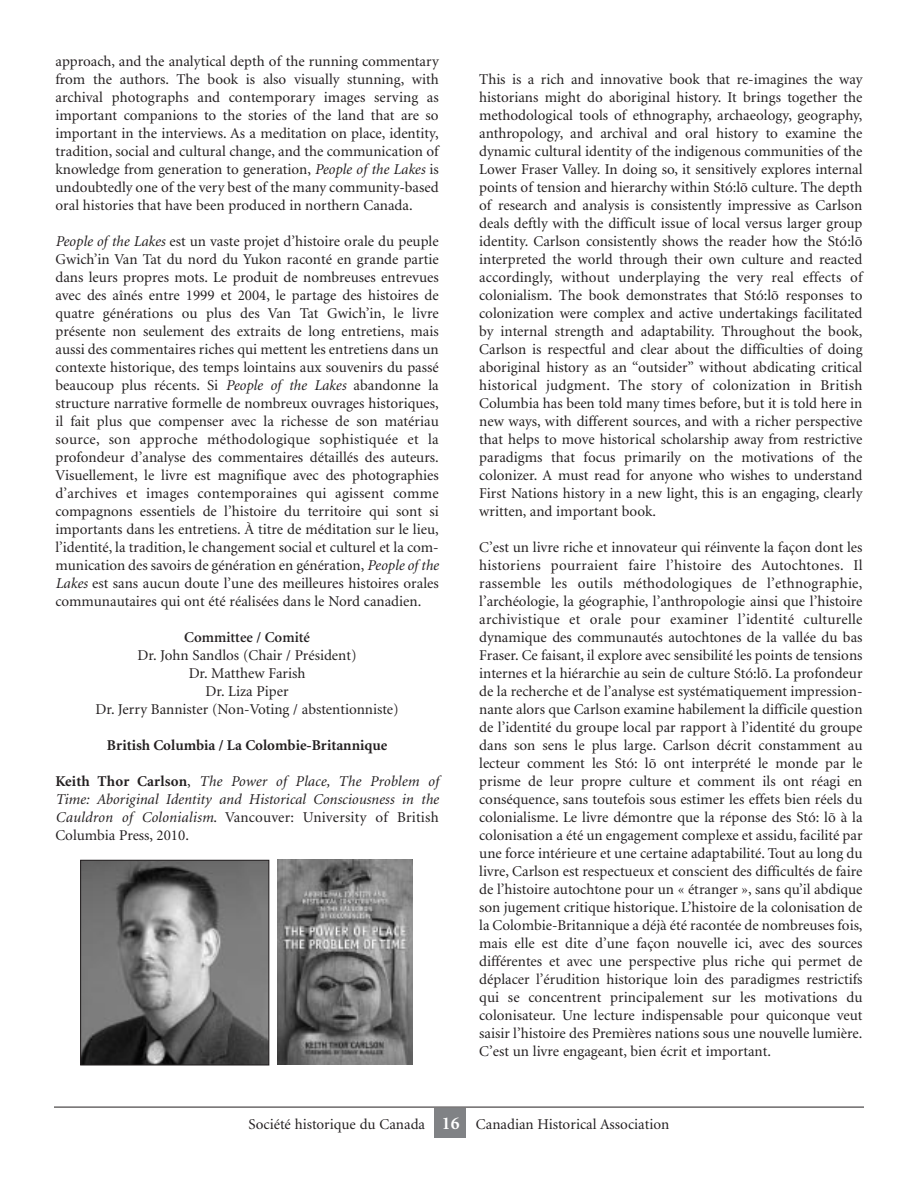
<style>
.page{position:relative;width:918px;height:1188px;background:#fff}
.page>*{position:absolute;margin:0;border:0;box-sizing:border-box;transform-origin:0 0}
.t1{font:15px/18px "Minion";color:#231f20;text-align:justify}
.t2{font:italic 15px/18px "Minion";color:#231f20;text-align:justify}
.t3{font:700 15px "Minion";color:#231f20}
.t4{font:600 15px "Minion";color:#231f20}
.s1{font-style:italic}
.s2{font-weight:700;font-style:normal}
.s3{font-style:normal}
.s4{font-weight:700;font-size:18px;color:#fff}
</style>
<div class="page">
<div style="left:434px;top:1108px;width:32px;height:29px;background:#808285"></div>
<hr style="left:54px;top:1107px;width:810px;height:1px;background:#231f20">
<img style="left:82px;top:862px;width:185px;height:201px">
<div style="left:80px;top:860px;width:189px;height:205px;border:1px solid #231f20"></div>
<img style="left:278px;top:859px;width:134px;height:205px">
<p class="t1" style="left:56px;top:54px;width:385px">approach, and the analytical depth of the running commentary from the authors. The book is also visually stunning, with archival photographs and contemporary images serving as important companions to the stories of the land that are so important in the interviews. As a meditation on place, identity, tradition, social and cultural change, and the communication of knowledge from generation to generation, <span class="s1">People of the Lakes</span> is undoubtedly one of the very best of the many community-based oral histories that have been produced in northern Canada.</p>
<p class="t1" style="left:55px;top:234px;width:385px"><span class="s1">People of the Lakes</span> est un vaste projet d’histoire orale du peuple Gwich’in Van Tat du nord du Yukon raconté en grande partie dans leurs propres mots. Le produit de nombreuses entrevues avec des aînés entre 1999 et 2004, le partage des histoires de quatre générations ou plus des Van Tat Gwich’in, le livre présente non seulement des extraits de long entretiens, mais aussi des commentaires riches qui mettent les entretiens dans un contexte historique, des temps lointains aux souvenirs du passé beaucoup plus récents. Si <span class="s1">People of the Lakes</span> abandonne la structure narrative formelle de nombreux ouvrages historiques, il fait plus que compenser avec la richesse de son matériau source, son approche méthodologique sophistiquée et la profondeur d’analyse des commentaires détaillés des auteurs.<br>Visuellement, le livre est magnifique avec des photographies d’archives et images contemporaines qui agissent comme compagnons essentiels de l’histoire du territoire qui sont si importants dans les entretiens. À titre de méditation sur le lieu, l’identité, la tradition, le changement social et culturel et la com&shy;munication des savoirs de génération en génération, <span class="s1">People of the Lakes</span> est sans aucun doute l’une des meilleures histoires orales communautaires qui ont été réalisées dans le Nord canadien.</p>
<p class="t4" style="left:184px;top:631px;width:127px">Committee / Comité</p>
<p class="t1" style="left:95px;top:648px;width:305px;text-align:center">Dr. John Sandlos (Chair / Président)<br>Dr. Matthew Farish<br>Dr. Liza Piper<br>Dr. Jerry Bannister (Non-Voting / abstentionniste)</p>
<p class="t3" style="left:107px;top:739px;width:282px">British Columbia / La Colombie-Britannique</p>
<p class="t2" style="left:55px;top:774px;width:385px"><span class="s2">Keith Thor Carlson</span><span class="s3">,</span> The Power of Place, The Problem of Time: Aboriginal Identity and Historical Consciousness in the Cauldron of Colonialism<span class="s3">. Vancouver: University of British Columbia Press, 2010.</span></p>
<p class="t1" style="left:479px;top:72px;width:385px">This is a rich and innovative book that re-imagines the way historians might do aboriginal history. It brings together the methodological tools of ethnography, archaeology, geography, anthropology, and archival and oral history to examine the dynamic cultural identity of the indigenous communities of the Lower Fraser Valley. In doing so, it sensitively explores internal points of tension and hierarchy within Stó:lõ culture. The depth of research and analysis is consistently impressive as Carlson deals deftly with the difficult issue of local versus larger group identity. Carlson consistently shows the reader how the Stó:lõ interpreted the world through their own culture and reacted accordingly, without underplaying the very real effects of colonialism. The book demonstrates that Stó:lõ responses to colonization were complex and active undertakings facilitated by internal strength and adaptability. Throughout the book, Carlson is respectful and clear about the difficulties of doing aboriginal history as an “outsider” without abdicating critical historical judgment. The story of colonization in British Columbia has been told many times before, but it is told here in new ways, with different sources, and with a richer perspective that helps to move historical scholarship away from restrictive paradigms that focus primarily on the motivations of the colonizer. A must read for anyone who wishes to understand First Nations history in a new light, this is an engaging, clearly written, and important book.</p>
<p class="t1" style="left:479px;top:540px;width:385px">C’est un livre riche et innovateur qui réinvente la façon dont les historiens pourraient faire l’histoire des Autochtones. Il rassemble les outils méthodologiques de l’ethnographie, l’archéologie, la géographie, l’anthropologie ainsi que l’histoire archivistique et orale pour examiner l’identité culturelle dynamique des communautés autochtones de la vallée du bas Fraser. Ce faisant, il explore avec sensibilité les points de tensions internes et la hiérarchie au sein de culture Stó:lõ. La profondeur de la recherche et de l’analyse est systématiquement impression&shy;nante alors que Carlson examine habilement la difficile question de l’identité du groupe local par rapport à l’identité du groupe dans son sens le plus large. Carlson décrit constamment au lecteur comment les Stó: lõ ont interprété le monde par le prisme de leur propre culture et comment ils ont réagi en conséquence, sans toutefois sous estimer les effets bien réels du colonialisme. Le livre démontre que la réponse des Stó: lõ à la colonisation a été un engagement complexe et assidu, facilité par une force intérieure et une certaine adaptabilité. Tout au long du livre, Carlson est respectueux et conscient des difficultés de faire de l’histoire autochtone pour un « étranger », sans qu’il abdique son jugement critique historique. L’histoire de la colonisation de la Colombie-Britannique a déjà été racontée de nombreuses fois, mais elle est dite d’une façon nouvelle ici, avec des sources différentes et avec une perspective plus riche qui permet de déplacer l’érudition historique loin des paradigmes restrictifs qui se concentrent principalement sur les motivations du colonisateur. Une lecture indispensable pour quiconque veut saisir l’histoire des Premières nations sous une nouvelle lumière.<br>C’est un livre engageant, bien écrit et important.</p>
<p class="t1" style="left:249px;top:1116px;width:422px">Société historique du Canada <span class="s4">16</span> Canadian Historical Association</p>
</div>
